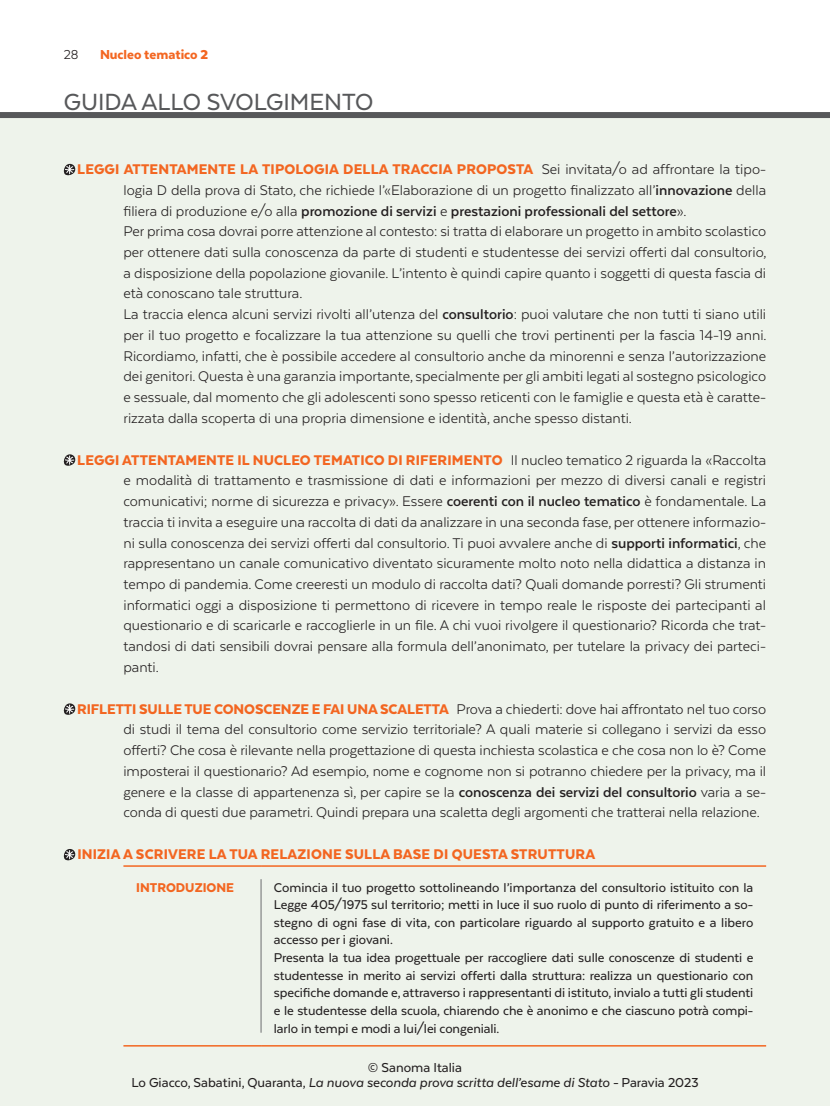
<style>
.page{position:relative;width:830px;height:1106px;background:#fff}
.page>*{position:absolute;margin:0;border:0;box-sizing:border-box;transform-origin:0 0}
.t1{font:500 27px "Texta";color:#57585a}
.t2{font:16.2px/20.7px "Texta";color:#231f20;text-align:justify}
.t3{font:800 16.2px "Texta";letter-spacing:.01em;color:#f36621}
.t4{font:500 15px/15px "Texta";color:#231f20;text-align:center}
.t5{font:800 15px "Texta";color:#f36621}
.t6{font:15px "Texta";color:#231f20}
.t7{font:500 14.7px/17.7px "Texta";letter-spacing:-.005em;color:#231f20}
.t8{font:800 14.7px "Texta";color:#f36621}
.s1{font-weight:800;color:#f36621}
.s2{font-weight:700}
.s3{font-style:italic}
</style>
<div class="page">
<div style="left:0;top:118px;width:829px;height:988px;background:#eef3eb"></div>
<hr style="left:829px;top:93px;width:1px;height:882px;background:#eef3eb">
<svg style="left:63px;top:163px;width:13px;height:13px"></svg>
<svg style="left:63px;top:454px;width:13px;height:12px"></svg>
<svg style="left:63px;top:703px;width:13px;height:12px"></svg>
<svg style="left:63px;top:849px;width:13px;height:12px"></svg>
<hr style="left:261px;top:879px;width:1px;height:153px;background:#6c6d70">
<hr style="left:123px;top:865px;width:138px;height:1px;background:#f36621">
<hr style="left:261px;top:865px;width:504px;height:1px;background:#f36621">
<hr style="left:123px;top:1045px;width:138px;height:1px;background:#f36621">
<hr style="left:261px;top:1045px;width:504px;height:1px;background:#f36621">
<div style="left:0;top:112px;width:829px;height:6px;background:#57585a"></div>
<p class="t6" style="left:64px;top:47px;width:16px">28</p>
<p class="t5" style="left:100px;top:47px;width:110px">Nucleo tematico 2</p>
<h1 class="t1" style="left:64px;top:88px;width:311px">GUIDA ALLO SVOLGIMENTO</h1>
<p class="t2" style="left:123px;top:159px;width:644px;text-align:left;text-indent:-46px"><span class="s1">LEGGI ATTENTAMENTE LA TIPOLOGIA DELLA TRACCIA PROPOSTA</span> Sei invitata/o ad affrontare la tipo&shy;logia D della prova di Stato, che richiede l’«Elaborazione di un progetto finalizzato all’<span class="s2">innovazione</span> della filiera di produzione e/o alla <span class="s2">promozione di servizi</span> e <span class="s2">prestazioni professionali del settore</span>».<br>Per prima cosa dovrai porre attenzione al contesto: si tratta di elaborare un progetto in ambito scolastico per ottenere dati sulla conoscenza da parte di studenti e studentesse dei servizi offerti dal consultorio, a disposizione della popolazione giovanile. L’intento è quindi capire quanto i soggetti di questa fascia di età conoscano tale struttura.<br>La traccia elenca alcuni servizi rivolti all’utenza del <span class="s2">consultorio</span>: puoi valutare che non tutti ti siano utili per il tuo progetto e focalizzare la tua attenzione su quelli che trovi pertinenti per la fascia 14-19 anni.<br>Ricordiamo, infatti, che è possibile accedere al consultorio anche da minorenni e senza l’autorizzazione dei genitori. Questa è una garanzia importante, specialmente per gli ambiti legati al sostegno psicologico e sessuale, dal momento che gli adolescenti sono spesso reticenti con le famiglie e questa età è caratte&shy;rizzata dalla scoperta di una propria dimensione e identità, anche spesso distanti.</p>
<p class="t2" style="left:123px;top:449px;width:644px;text-indent:-46px"><span class="s1">LEGGI ATTENTAMENTE IL NUCLEO TEMATICO DI RIFERIMENTO</span> Il nucleo tematico 2 riguarda la «Raccolta e modalità di trattamento e trasmissione di dati e informazioni per mezzo di diversi canali e registri comunicativi; norme di sicurezza e privacy». Essere <span class="s2">coerenti con il nucleo tematico</span> è fondamentale. La traccia ti invita a eseguire una raccolta di dati da analizzare in una seconda fase, per ottenere informazio&shy;ni sulla conoscenza dei servizi offerti dal consultorio. Ti puoi avvalere anche di <span class="s2">supporti informatici</span>, che rappresentano un canale comunicativo diventato sicuramente molto noto nella didattica a distanza in tempo di pandemia. Come creeresti un modulo di raccolta dati? Quali domande porresti? Gli strumenti informatici oggi a disposizione ti permettono di ricevere in tempo reale le risposte dei partecipanti al questionario e di scaricarle e raccoglierle in un file. A chi vuoi rivolgere il questionario? Ricorda che trat&shy;tandosi di dati sensibili dovrai pensare alla formula dell’anonimato, per tutelare la privacy dei parteci&shy;panti.</p>
<p class="t2" style="left:123px;top:698px;width:644px;text-indent:-46px"><span class="s1">RIFLETTI SULLE TUE CONOSCENZE E FAI UNA SCALETTA</span> Prova a chiederti: dove hai affrontato nel tuo corso di studi il tema del consultorio come servizio territoriale? A quali materie si collegano i servizi da esso offerti? Che cosa è rilevante nella progettazione di questa inchiesta scolastica e che cosa non lo è? Come imposterai il questionario? Ad esempio, nome e cognome non si potranno chiedere per la privacy, ma il genere e la classe di appartenenza sì, per capire se la <span class="s2">conoscenza dei servizi del consultorio</span> varia a se&shy;conda di questi due parametri. Quindi prepara una scaletta degli argomenti che tratterai nella relazione.</p>
<p class="t3" style="left:77px;top:845px;width:519px">INIZIA A SCRIVERE LA TUA RELAZIONE SULLA BASE DI QUESTA STRUTTURA</p>
<p class="t8" style="left:136px;top:879px;width:99px">INTRODUZIONE</p>
<p class="t7" style="left:274px;top:878px;width:481px">Comincia il tuo progetto sottolineando l’importanza del consultorio istituito con la Legge 405/1975 sul territorio; metti in luce il suo ruolo di punto di riferimento a so&shy;stegno di ogni fase di vita, con particolare riguardo al supporto gratuito e a libero accesso per i giovani.<br>Presenta la tua idea progettuale per raccogliere dati sulle conoscenze di studenti e studentesse in merito ai servizi offerti dalla struttura: realizza un questionario con specifiche domande e, attraverso i rappresentanti di istituto, invialo a tutti gli studenti e le studentesse della scuola, chiarendo che è anonimo e che ciascuno potrà compi&shy;larlo in tempi e modi a lui/lei congeniali.</p>
<p class="t4" style="left:131px;top:1059px;width:568px">© Sanoma Italia<br>Lo Giacco, Sabatini, Quaranta, <span class="s3">La nuova seconda prova scritta dell’esame di Stato -</span> Paravia 2023</p>
</div>
